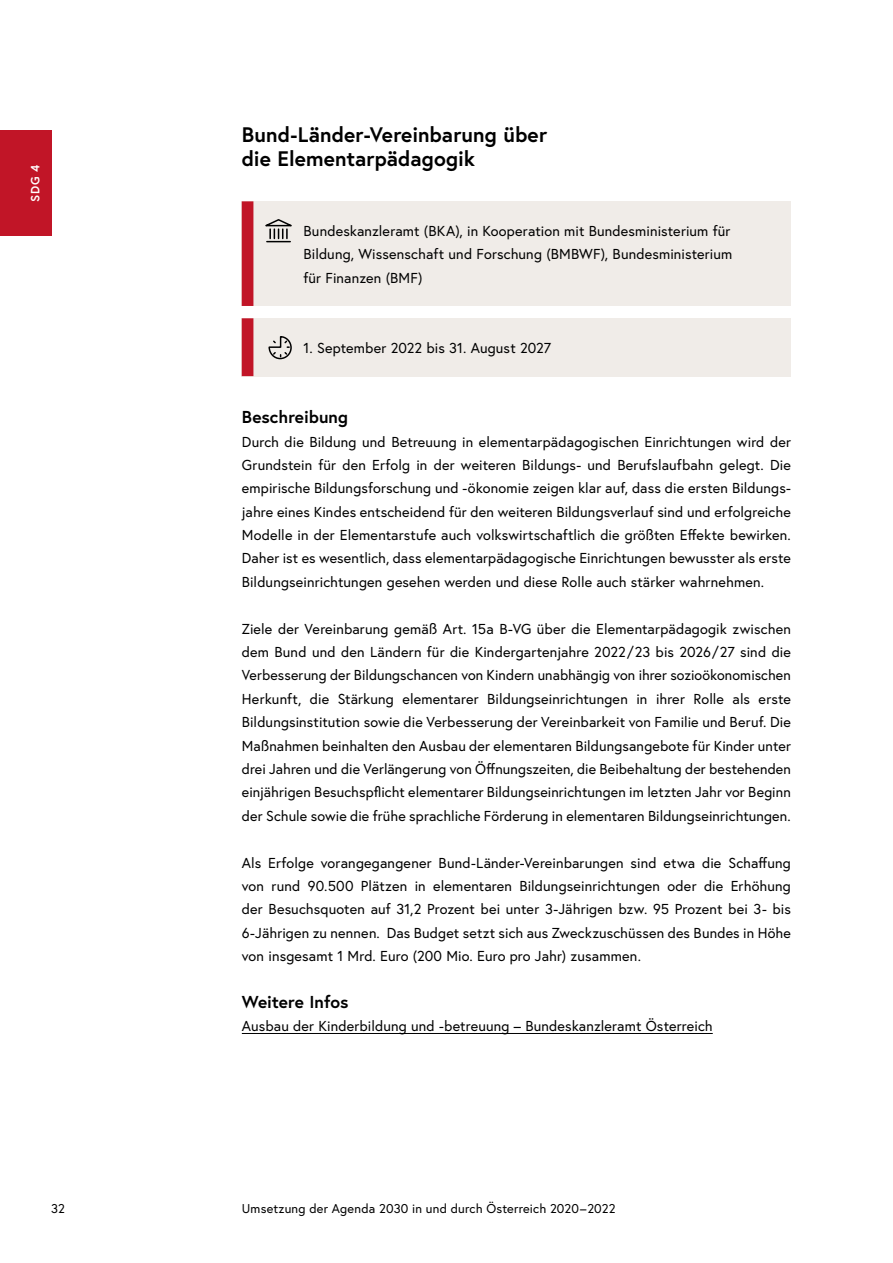
<style>
.page{position:relative;width:893px;height:1263px;background:#fff}
.page>*{position:absolute;margin:0;border:0;box-sizing:border-box;transform-origin:0 0}
.t1{font:700 21px/23.4px "Europa Austria";letter-spacing:.005em;color:#000}
.t2{font:700 17.25px "Europa Austria";color:#000}
.t3{font:14.4px/23.4px "Europa Austria";letter-spacing:.01em;color:#000;text-align:justify}
.t4{font:12.75px "Europa Austria";letter-spacing:.015em;color:#000}
.t5{font:700 12px "Europa Austria";color:#fff}
</style>
<div class="page">
<div style="left:242px;top:201px;width:549px;height:105px;background:#f0ece8"></div>
<div style="left:242px;top:201px;width:11px;height:105px;background:#c11527"></div>
<div style="left:242px;top:318px;width:549px;height:58px;background:#f0ece8"></div>
<div style="left:242px;top:318px;width:11px;height:58px;background:#c11527"></div>
<hr style="left:242px;top:1033px;width:471px;height:1px;background:#000">
<svg style="left:265px;top:219px;width:27px;height:23px"></svg>
<svg style="left:268px;top:336px;width:24px;height:23px"></svg>
<div style="left:0;top:131px;width:51px;height:105px;background:#c11527"></div>
<p class="t5" style="left:27px;top:202px;width:39px;rotate:-90deg">SDG 4</p>
<h1 class="t1" style="left:242px;top:123px;width:307px">Bund-Länder-Vereinbarung über die Elementarpädagogik</h1>
<p class="t3" style="left:304px;top:219px;width:430px;text-align:left">Bundeskanzleramt (BKA), in Kooperation mit Bundesministerium für<br>Bildung, Wissenschaft und Forschung (BMBWF), Bundesministerium für Finanzen (BMF)</p>
<p class="t3" style="left:304px;top:336px;width:249px">1. September 2022 bis 31. August 2027</p>
<p class="t2" style="left:242px;top:405px;width:108px">Beschreibung</p>
<p class="t3" style="left:242px;top:429px;width:551px">Durch die Bildung und Betreuung in elementarpädagogischen Einrichtungen wird der Grundstein für den Erfolg in der weiteren Bildungs- und Berufslaufbahn gelegt. Die empirische Bildungsforschung und -ökonomie zeigen klar auf, dass die ersten Bildungs&shy;jahre eines Kindes entscheidend für den weiteren Bildungsverlauf sind und erfolgreiche Modelle in der Elementarstufe auch volkswirtschaftlich die größten Effekte bewirken.<br>Daher ist es wesentlich, dass elementarpädagogische Einrichtungen bewusster als erste Bildungseinrichtungen gesehen werden und diese Rolle auch stärker wahrnehmen.</p>
<p class="t3" style="left:242px;top:617px;width:551px">Ziele der Vereinbarung gemäß Art. 15a B-VG über die Elementarpädagogik zwischen dem Bund und den Ländern für die Kindergartenjahre 2022/ 23 bis 2026/ 27 sind die Verbesserung der Bildungschancen von Kindern unabhängig von ihrer sozioökonomischen Herkunft, die Stärkung elementarer Bildungseinrichtungen in ihrer Rolle als erste Bildungsinstitution sowie die Verbesserung der Vereinbarkeit von Familie und Beruf. Die Maßnahmen beinhalten den Ausbau der elementaren Bildungsangebote für Kinder unter drei Jahren und die Verlängerung von Öffnungszeiten, die Beibehaltung der bestehenden einjährigen Besuchspflicht elementarer Bildungseinrichtungen im letzten Jahr vor Beginn der Schule sowie die frühe sprachliche Förderung in elementaren Bildungseinrichtungen.</p>
<p class="t3" style="left:242px;top:850px;width:551px">Als Erfolge vorangegangener Bund-Länder-Vereinbarungen sind etwa die Schaffung von rund 90.500 Plätzen in elementaren Bildungseinrichtungen oder die Erhöhung der Besuchsquoten auf 31,2 Prozent bei unter 3-Jährigen bzw. 95 Prozent bei 3- bis 6-Jährigen zu nennen. Das Budget setzt sich aus Zweckzuschüssen des Bundes in Höhe von insgesamt 1 Mrd. Euro (200 Mio. Euro pro Jahr) zusammen.</p>
<p class="t2" style="left:242px;top:990px;width:108px">Weitere Infos</p>
<p class="t3" style="left:242px;top:1014px;width:472px">Ausbau der Kinderbildung und -betreuung – Bundeskanzleramt Österreich</p>
<p class="t4" style="left:51px;top:1200px;width:15px">32</p>
<p class="t4" style="left:242px;top:1200px;width:375px">Umsetzung der Agenda 2030 in und durch Österreich 2020–2022</p>
</div>
